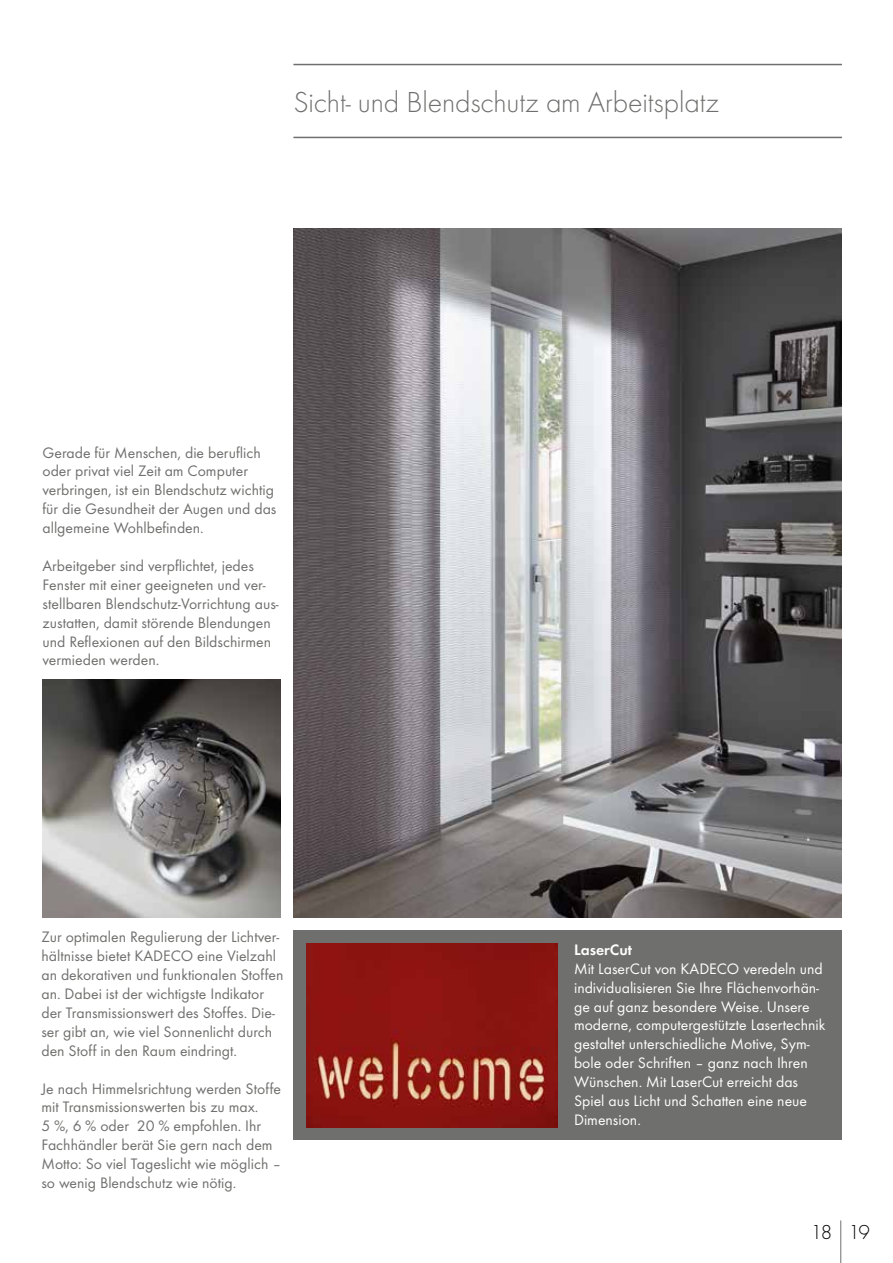
<style>
.page{position:relative;width:893px;height:1263px;background:#fff}
.page>*{position:absolute;margin:0;border:0;box-sizing:border-box;transform-origin:0 0}
.t1{font:300 30px "Futura T";letter-spacing:-.005em;color:#6f6f6e}
.t2{font:300 21px "Futura T";color:#000}
.t3{font:15.75px/18.9px "Futura T";color:#6f6f6e}
.t4{font:15.75px/18.9px "Futura T";color:#fff}
.t5{font:600 15.75px "Futura T";color:#fff}
</style>
<div class="page">
<div style="left:293px;top:930px;width:549px;height:210px;background:#6f6f6e"></div>
<img style="left:293px;top:229px;width:549px;height:688px">
<img style="left:43px;top:679px;width:238px;height:238px">
<img style="left:306px;top:944px;width:251px;height:183px">
<hr style="left:840px;top:1220px;width:1px;height:43px;background:#6f6f6e">
<hr style="left:293px;top:64px;width:549px;height:1px;background:#6f6f6e">
<hr style="left:293px;top:137px;width:549px;height:1px;background:#6f6f6e">
<h1 class="t1" style="left:293px;top:84px;width:427px">Sicht- und Blendschutz am Arbeitsplatz</h1>
<p class="t3" style="left:43px;top:443px;width:235px">Gerade für Menschen, die beruflich oder privat viel Zeit am Computer verbringen, ist ein Blendschutz wichtig für die Gesundheit der Augen und das allgemeine Wohlbefinden.</p>
<p class="t3" style="left:43px;top:556px;width:238px">Arbeitgeber sind verpflichtet, jedes Fenster mit einer geeigneten und ver&shy;stellbaren Blendschutz-Vorrichtung aus&shy;zustatten, damit störende Blendungen und Reflexionen auf den Bildschirmen vermieden werden.</p>
<p class="t3" style="left:41px;top:927px;width:244px">Zur optimalen Regulierung der Lichtver&shy;hältnisse bietet KADECO eine Vielzahl an dekorativen und funktionalen Stoffen an. Dabei ist der wichtigste Indikator der Transmissionswert des Stoffes. Die&shy;ser gibt an, wie viel Sonnenlicht durch den Stoff in den Raum eindringt.</p>
<p class="t3" style="left:41px;top:1079px;width:241px">Je nach Himmelsrichtung werden Stoffe mit Transmissionswerten bis zu max.<br>5 %, 6 % oder 20 % empfohlen. Ihr Fachhändler berät Sie gern nach dem Motto: So viel Tageslicht wie möglich – so wenig Blendschutz wie nötig.</p>
<p class="t5" style="left:574px;top:940px;width:60px">LaserCut</p>
<p class="t4" style="left:574px;top:959px;width:253px">Mit LaserCut von KADECO veredeln und individualisieren Sie Ihre Flächenvorhän&shy;ge auf ganz besondere Weise. Unsere moderne, computergestützte Lasertechnik gestaltet unterschiedliche Motive, Sym&shy;bole oder Schriften – ganz nach Ihren Wünschen. Mit LaserCut erreicht das Spiel aus Licht und Schatten eine neue Dimension.</p>
<h2 class="t2" style="left:811px;top:1220px;width:61px">18 19</h2>
</div>
